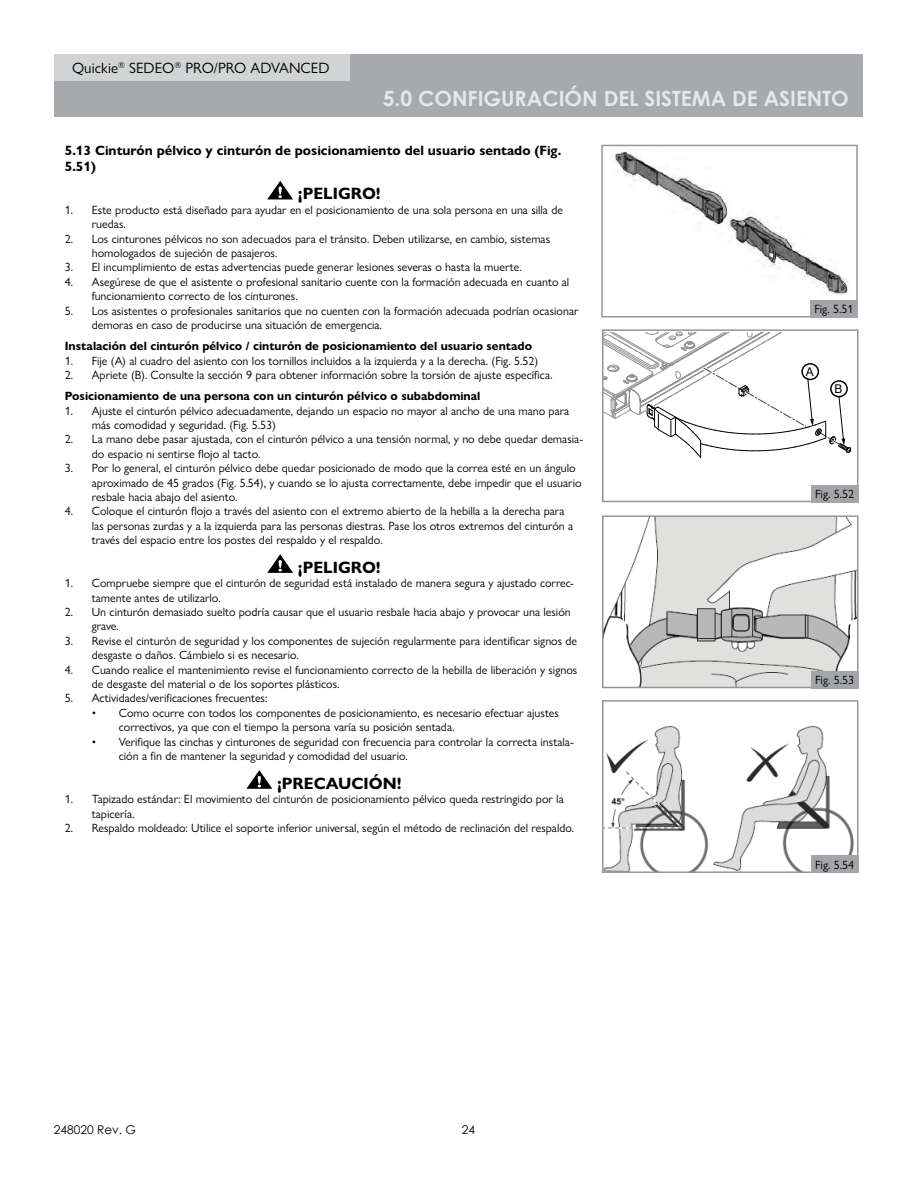
<style>
.page{position:relative;width:918px;height:1188px;background:#fff}
.page>*{position:absolute;margin:0;border:0;box-sizing:border-box;transform-origin:0 0}
.t1{font:700 21px "Century Gothic";color:#e6e7e8}
.t2{font:700 16.5px "Gill Sans Nova";color:#000}
.t3{font:15px "Gill Sans Nova";color:#000}
.t4{font:700 13.5px/16.2px "Gill Sans Nova";color:#000}
.t5{font:12px/14.4px "Gill Sans Nova";color:#000}
.t6{font:700 12px "Gill Sans Nova";color:#000}
.t7{font:12px "Century Gothic";color:#000}
.t8{font:12px "Arial";color:#000}
</style>
<div class="page">
<div style="left:54px;top:54px;width:809px;height:63px;background:#a7a9ac"></div>
<div style="left:54px;top:54px;width:296px;height:26px;background:#d1d3d4"></div>
<svg style="left:267px;top:181px;width:26px;height:18px"></svg>
<svg style="left:267px;top:554px;width:26px;height:19px"></svg>
<svg style="left:246px;top:770px;width:26px;height:19px"></svg>
<svg style="left:601px;top:145px;width:257px;height:173px"></svg>
<div style="left:810px;top:300px;width:48px;height:18px;background:#a3a5a8"></div>
<svg style="left:602px;top:329px;width:257px;height:173px"></svg>
<div style="left:811px;top:485px;width:48px;height:17px;background:#a3a5a8"></div>
<svg style="left:602px;top:515px;width:257px;height:173px;fill:#e0e0df"></svg>
<div style="left:811px;top:671px;width:48px;height:17px;background:#a3a5a8"></div>
<svg style="left:602px;top:700px;width:257px;height:173px"></svg>
<div style="left:811px;top:856px;width:48px;height:17px;background:#a3a5a8"></div>
<svg style="left:603px;top:331px;width:248px;height:128px"></svg>
<p class="t3" style="left:72px;top:62px;width:259px">Quickie<sup>®</sup> SEDEO<sup>®</sup> PRO/PRO ADVANCED</p>
<h1 class="t1" style="left:383px;top:89px;width:468px">5.0 CONFIGURACIÓN DEL SISTEMA DE ASIENTO</h1>
<p class="t4" style="left:65px;top:143px;width:498px">5.13 Cinturón pélvico y cinturón de posicionamiento del usuario sentado (Fig.<br>5.51)</p>
<h2 class="t2" style="left:298px;top:185px;width:84px">¡PELIGRO!</h2>
<p class="t5" style="left:92px;top:204px;width:473px;text-indent:-27px">1. Este producto está diseñado para ayudar en el posicionamiento de una sola persona en una silla de ruedas.</p>
<p class="t5" style="left:92px;top:233px;width:460px;text-indent:-27px">2. Los cinturones pélvicos no son adecuados para el tránsito. Deben utilizarse, en cambio, sistemas homologados de sujeción de pasajeros.</p>
<p class="t5" style="left:65px;top:262px;width:458px">3. El incumplimiento de estas advertencias puede generar lesiones severas o hasta la muerte.</p>
<p class="t5" style="left:92px;top:276px;width:479px;text-indent:-27px">4. Asegúrese de que el asistente o profesional sanitario cuente con la formación adecuada en cuanto al funcionamiento correcto de los cinturones.</p>
<p class="t5" style="left:92px;top:305px;width:488px;text-indent:-27px">5. Los asistentes o profesionales sanitarios que no cuenten con la formación adecuada podrían ocasionar demoras en caso de producirse una situación de emergencia.</p>
<p class="t6" style="left:65px;top:342px;width:469px">Instalación del cinturón pélvico / cinturón de posicionamiento del usuario sentado</p>
<p class="t5" style="left:65px;top:355px;width:475px">1. Fije (A) al cuadro del asiento con los tornillos incluidos a la izquierda y a la derecha. (Fig. 5.52)</p>
<p class="t5" style="left:65px;top:369px;width:489px">2. Apriete (B). Consulte la sección 9 para obtener información sobre la torsión de ajuste específica.</p>
<p class="t6" style="left:65px;top:389px;width:417px">Posicionamiento de una persona con un cinturón pélvico o subabdominal</p>
<p class="t5" style="left:92px;top:405px;width:479px;text-indent:-27px">1. Ajuste el cinturón pélvico adecuadamente, dejando un espacio no mayor al ancho de una mano para más comodidad y seguridad. (Fig. 5.53)</p>
<p class="t5" style="left:92px;top:433px;width:493px;text-indent:-27px">2. La mano debe pasar ajustada, con el cinturón pélvico a una tensión normal, y no debe quedar demasia&shy;do espacio ni sentirse flojo al tacto.</p>
<p class="t5" style="left:92px;top:462px;width:491px;text-indent:-27px">3. Por lo general, el cinturón pélvico debe quedar posicionado de modo que la correa esté en un ángulo aproximado de 45 grados (Fig. 5.54), y cuando se lo ajusta correctamente, debe impedir que el usuario resbale hacia abajo del asiento.</p>
<p class="t5" style="left:92px;top:505px;width:483px;text-indent:-27px">4. Coloque el cinturón flojo a través del asiento con el extremo abierto de la hebilla a la derecha para las personas zurdas y a la izquierda para las personas diestras. Pase los otros extremos del cinturón a través del espacio entre los postes del respaldo y el respaldo.</p>
<h2 class="t2" style="left:298px;top:558px;width:84px">¡PELIGRO!</h2>
<p class="t5" style="left:92px;top:577px;width:484px;text-indent:-27px">1. Compruebe siempre que el cinturón de seguridad está instalado de manera segura y ajustado correc&shy;tamente antes de utilizarlo.</p>
<p class="t5" style="left:92px;top:606px;width:480px;text-indent:-27px">2. Un cinturón demasiado suelto podría causar que el usuario resbale hacia abajo y provocar una lesión grave.</p>
<p class="t5" style="left:92px;top:635px;width:487px;text-indent:-27px">3. Revise el cinturón de seguridad y los componentes de sujeción regularmente para identificar signos de desgaste o daños. Cámbielo si es necesario.</p>
<p class="t5" style="left:92px;top:664px;width:487px;text-indent:-27px">4. Cuando realice el mantenimiento revise el funcionamiento correcto de la hebilla de liberación y signos de desgaste del material o de los soportes plásticos.</p>
<p class="t5" style="left:65px;top:693px;width:204px">5. Actividades/verificaciones frecuentes:</p>
<p class="t5" style="left:119px;top:707px;width:442px;text-indent:-27px">• Como ocurre con todos los componentes de posicionamiento, es necesario efectuar ajustes correctivos, ya que con el tiempo la persona varía su posición sentada.</p>
<p class="t5" style="left:119px;top:736px;width:457px;text-indent:-27px">• Verifique las cinchas y cinturones de seguridad con frecuencia para controlar la correcta instala&shy;ción a fin de mantener la seguridad y comodidad del usuario.</p>
<h2 class="t2" style="left:277px;top:777px;width:126px">¡PRECAUCIÓN!</h2>
<p class="t5" style="left:92px;top:793px;width:473px;text-indent:-27px">1. Tapizado estándar: El movimiento del cinturón de posicionamiento pélvico queda restringido por la tapicería.</p>
<p class="t5" style="left:65px;top:822px;width:511px">2. Respaldo moldeado: Utilice el soporte inferior universal, según el método de reclinación del respaldo.</p>
<p class="t5" style="left:815px;top:303px;width:40px">Fig. 5.51</p>
<p class="t8" style="left:806px;top:365px;width:10px">A</p>
<p class="t8" style="left:834px;top:382px;width:10px">B</p>
<p class="t5" style="left:815px;top:488px;width:40px">Fig. 5.52</p>
<p class="t5" style="left:815px;top:674px;width:40px">Fig. 5.53</p>
<p class="t7" style="left:54px;top:1124px;width:84px">248020 Rev. G</p>
<p class="t7" style="left:462px;top:1124px;width:15px">24</p>
<p class="t5" style="left:815px;top:859px;width:40px">Fig. 5.54</p>
</div>
